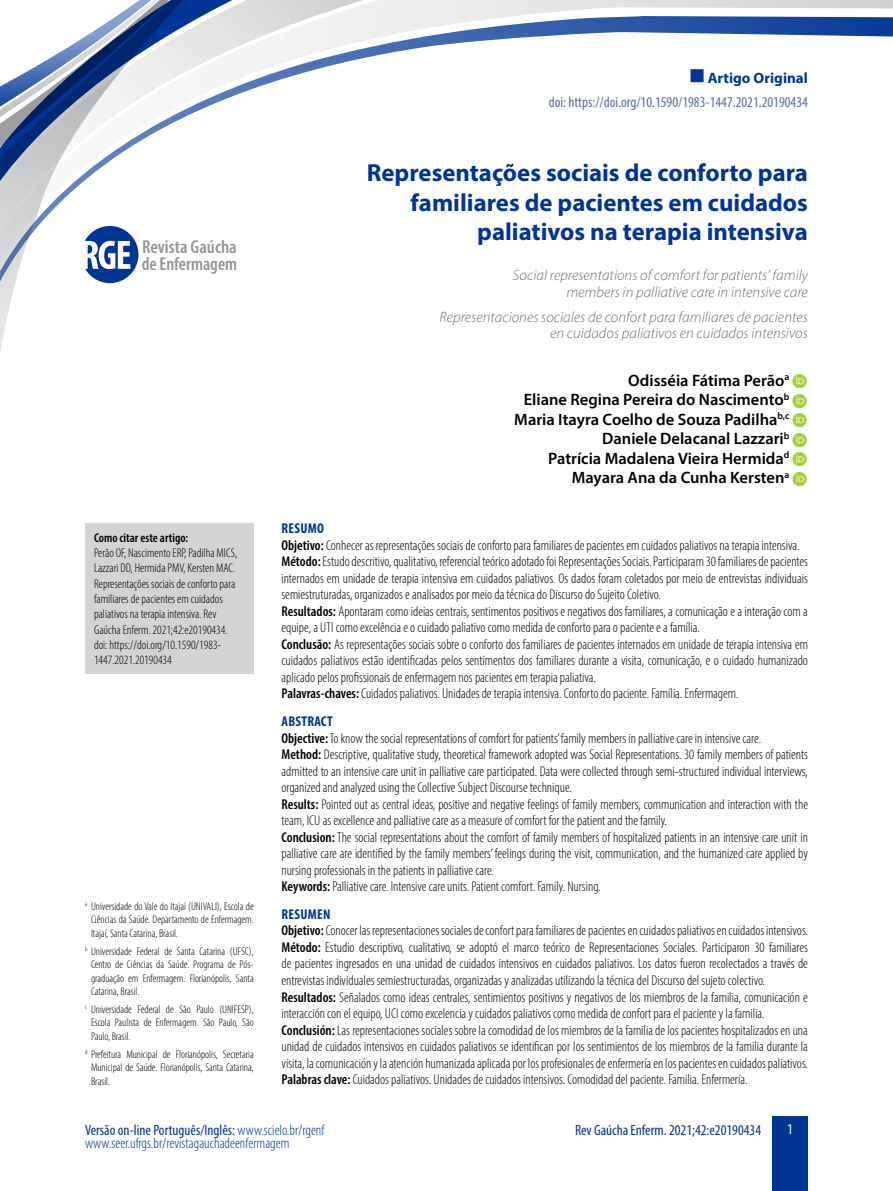
<style>
.page{position:relative;width:893px;height:1191px;background:#fff}
.page>*{position:absolute;margin:0;border:0;box-sizing:border-box;transform-origin:0 0}
.t1{font:700 24.75px/29.7px "Myriad Pro";color:#003595;text-align:right}
.t2{font:600 condensed 18.75px/16.6px "Myriad Pro";color:#939598}
.t3{font:600 16.5px/19.5px "Myriad Pro";color:#000;text-align:right}
.t4{font:italic 300 15px/16.5px "Myriad Pro";color:#6d6e71;text-align:right}
.t5{font:condensed 15px "Myriad Pro";color:#003595}
.t6{font:condensed 15px "Myriad Pro";color:#5a6da7}
.t7{font:300 condensed 15px "Myriad Pro";color:#003595}
.t8{font:700 15px "Myriad Pro";color:#003595}
.t9{font:condensed 15px "Myriad Pro";color:#fff}
.t10{font:300 condensed 14.25px/16.5px "Myriad Pro";color:#000}
.t11{font:300 condensed 12.75px/15.3px "Myriad Pro";color:#000}
.t12{font:600 condensed 12.75px "Myriad Pro";color:#000}
.t13{font:300 condensed 11.25px/13.5px "Myriad Pro";color:#000;text-align:justify}
.s1{font-weight:700;color:#003595}
.s2{font-weight:600}
.s3{font-weight:300}
</style>
<div class="page">
<svg style="left:202px;top:0;width:691px;height:109px"></svg>
<svg style="left:0;top:0;width:202px;height:352px"></svg>
<div style="left:772px;top:1116px;width:36px;height:75px;background:#003595"></div>
<svg style="left:85px;top:226px;width:53px;height:57px"></svg>
<div style="left:85px;top:523px;width:169px;height:151px;background:#d1d3d4"></div>
<svg style="left:691px;top:69px;width:13px;height:14px"></svg>
<p class="t8" style="left:708px;top:68px;width:102px">Artigo Original</p>
<h2 class="t2" style="left:142px;top:238px;width:97px">Revista Gaúcha de Enfermagem</h2>
<p class="t12" style="left:94px;top:529px;width:96px">Como citar este artigo:</p>
<p class="t11" style="left:94px;top:545px;width:145px">Perão OF, Nascimento ERP, Padilha MICS, Lazzari DD, Hermida PMV, Kersten MAC.<br>Representações sociais de conforto para familiares de pacientes em cuidados paliativos na terapia intensiva. Rev Gaúcha Enferm. 2021;42:e20190434. doi: https://doi.org/10.1590/1983- 1447.2021.20190434</p>
<p class="t13" style="left:91px;top:899px;width:164px;text-indent:-6px"><sup>a</sup> Universidade do Vale do Itajaí (UNIVALI), Escola de Ciências da Saúde. Departamento de Enfermagem.<br>Itajaí, Santa Catarina, Brasil.</p>
<p class="t13" style="left:91px;top:944px;width:164px;text-indent:-6px"><sup>b</sup> Universidade Federal de Santa Catarina (UFSC), Centro de Ciências da Saúde. Programa de Pós&shy;graduação em Enfermagem. Florianópolis, Santa Catarina, Brasil.</p>
<p class="t13" style="left:91px;top:1002px;width:164px;text-indent:-6px"><sup>c</sup> Universidade Federal de São Paulo (UNIFESP), Escola Paulista de Enfermagem. São Paulo, São Paulo, Brasil.</p>
<p class="t13" style="left:91px;top:1047px;width:164px;text-indent:-6px"><sup>d</sup> Prefeitura Municipal de Florianópolis, Secretaria Municipal de Saúde. Florianópolis, Santa Catarina, Brasil.</p>
<p class="t6" style="left:549px;top:93px;width:261px">doi: https://doi.org/10.1590/1983-1447.2021.20190434</p>
<h1 class="t1" style="left:367px;top:157px;width:443px">Representações sociais de conforto para familiares de pacientes em cuidados paliativos na terapia intensiva</h1>
<p class="t4" style="left:513px;top:267px;width:297px">Social representations of comfort for patients’ family members in palliative care in intensive care</p>
<p class="t4" style="left:439px;top:308px;width:370px">Representaciones sociales de confort para familiares de pacientes en cuidados paliativos en cuidados intensivos</p>
<p class="t3" style="left:514px;top:370px;width:277px">Odisséia Fátima Perão<sup>a<br></sup>Eliane Regina Pereira do Nascimento<sup>b<br></sup>Maria Itayra Coelho de Souza Padilha<sup>b,c<br></sup>Daniele Delacanal Lazzari<sup>b<br></sup>Patrícia Madalena Vieira Hermida<sup>d<br></sup>Mayara Ana da Cunha Kersten<sup>a</sup></p>
<p class="t10" style="left:281px;top:520px;width:528px"><span class="s1">RESUMO<br></span><span class="s2">Objetivo:</span> Conhecer as representações sociais de conforto para familiares de pacientes em cuidados paliativos na terapia intensiva.<br><span class="s2">Método:</span> Estudo descritivo, qualitativo, referencial teórico adotado foi Representações Sociais. Participaram 30 familiares de pacientes internados em unidade de terapia intensiva em cuidados paliativos. Os dados foram coletados por meio de entrevistas individuais semiestruturadas, organizados e analisados por meio da técnica do Discurso do Sujeito Coletivo.<br><span class="s2">Resultados:</span> Apontaram como ideias centrais, sentimentos positivos e negativos dos familiares, a comunicação e a interação com a equipe, a UTI como excelência e o cuidado paliativo como medida de conforto para o paciente e a família.<br><span class="s2">Conclusão:</span> As representações sociais sobre o conforto dos familiares de pacientes internados em unidade de terapia intensiva em cuidados paliativos estão identificadas pelos sentimentos dos familiares durante a visita, comunicação, e o cuidado humanizado aplicado pelos profissionais de enfermagem nos pacientes em terapia paliativa.<br><span class="s2">Palavras-chaves:</span> Cuidados paliativos. Unidades de terapia intensiva. Conforto do paciente. Família. Enfermagem.</p>
<p class="t10" style="left:281px;top:713px;width:528px"><span class="s1">ABSTRACT<br></span><span class="s2">Objective:</span> To know the social representations of comfort for patients’ family members in palliative care in intensive care.<br><span class="s2">Method:</span> Descriptive, qualitative study, theoretical framework adopted was Social Representations. 30 family members of patients admitted to an intensive care unit in palliative care participated. Data were collected through semi-structured individual interviews, organized and analyzed using the Collective Subject Discourse technique.<br><span class="s2">Results:</span> Pointed out as central ideas, positive and negative feelings of family members, communication and interaction with the team, ICU as excellence and palliative care as a measure of comfort for the patient and the family.<br><span class="s2">Conclusion:</span> The social representations about the comfort of family members of hospitalized patients in an intensive care unit in palliative care are identified by the family members’ feelings during the visit, communication, and the humanized care applied by nursing professionals in the patients in palliative care.<br><span class="s2">Keywords:</span> Palliative care. Intensive care units. Patient comfort. Family. Nursing.</p>
<p class="t10" style="left:281px;top:906px;width:528px"><span class="s1">RESUMEN<br></span><span class="s2">Objetivo:</span> Conocer las representaciones sociales de confort para familiares de pacientes en cuidados paliativos en cuidados intensivos.<br><span class="s2">Método:</span> Estudio descriptivo, cualitativo, se adoptó el marco teórico de Representaciones Sociales. Participaron 30 familiares de pacientes ingresados en una unidad de cuidados intensivos en cuidados paliativos. Los datos fueron recolectados a través de entrevistas individuales semiestructuradas, organizadas y analizadas utilizando la técnica del Discurso del sujeto colectivo.<br><span class="s2">Resultados:</span> Señalados como ideas centrales, sentimientos positivos y negativos de los miembros de la familia, comunicación e interacción con el equipo, UCI como excelencia y cuidados paliativos como medida de confort para el paciente y la familia.<br><span class="s2">Conclusión:</span> Las representaciones sociales sobre la comodidad de los miembros de la familia de los pacientes hospitalizados en una unidad de cuidados intensivos en cuidados paliativos se identifican por los sentimientos de los miembros de la familia durante la visita, la comunicación y la atención humanizada aplicada por los profesionales de enfermería en los pacientes en cuidados paliativos.<br><span class="s2">Palabras clave:</span> Cuidados paliativos. Unidades de cuidados intensivos. Comodidad del paciente. Familia. Enfermería.</p>
<p class="t5" style="left:85px;top:1121px;width:241px">Versão on-line Português/Inglês: <span class="s3">www.scielo.br/rgenf</span></p>
<p class="t7" style="left:85px;top:1134px;width:206px">www.seer.ufrgs.br/revistagauchadeenfermagem</p>
<p class="t5" style="left:575px;top:1121px;width:188px">Rev Gaúcha Enferm. 2021;42:e20190434</p>
<p class="t9" style="left:787px;top:1120px;width:7px">1</p>
</div>
